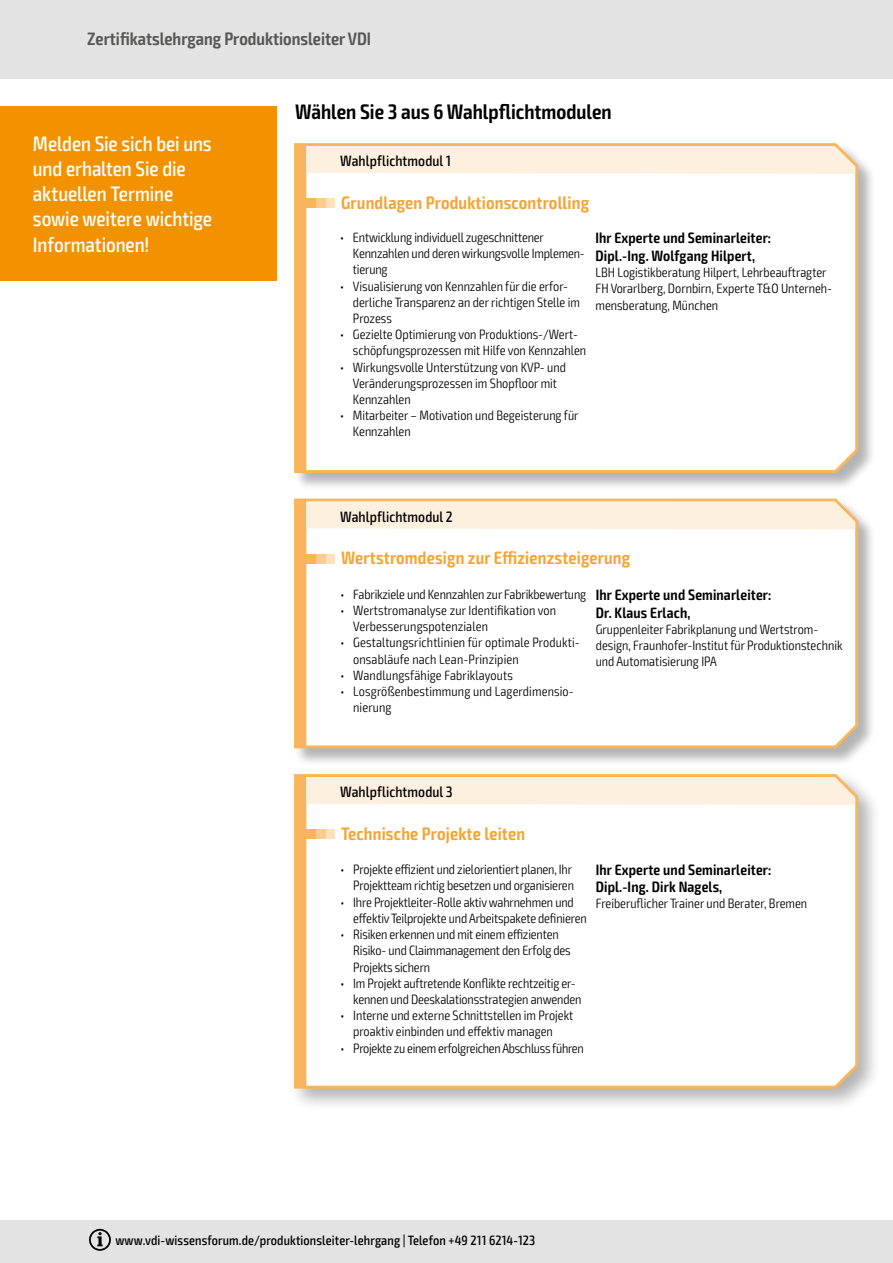
<style>
.page{position:relative;width:893px;height:1263px;background:#fff}
.page>*{position:absolute;margin:0;border:0;box-sizing:border-box;transform-origin:0 0}
.t1{font:500 condensed 21px/25.2px "Exo 2";letter-spacing:-.005em;color:#fff}
.t2{font:600 condensed 21px "Exo 2";color:#000}
.t3{font:600 condensed 18px "Exo 2";letter-spacing:.01em;color:#f6a333}
.t4{font:600 condensed 18px "Exo 2";color:#575756}
.t5{font:600 condensed 15px/18px "Exo 2";letter-spacing:.01em;color:#000}
.t6{font:500 condensed 15px "Exo 2";letter-spacing:.005em;color:#000}
.t7{font:300 condensed 13.5px/16.2px "Exo 2";color:#000}
.t8{font:500 condensed 13.5px "Exo 2";letter-spacing:.01em;color:#000}
.t9{font:300 condensed 13.5px "Exo 2";letter-spacing:-.02em;color:#000}
</style>
<div class="page">
<div style="left:0;top:1220px;width:893px;height:43px;background:#e3e3e3"></div>
<svg style="left:89px;top:1229px;width:22px;height:22px"></svg>
<div style="left:0;top:0;width:893px;height:79px;background:#e3e3e3"></div>
<div style="left:294px;top:499px;width:582px;height:267px;background:#000;opacity:.3"></div>
<svg style="left:294px;top:498px;width:566px;height:252px;background:#e5bd89"></svg>
<svg style="left:296px;top:500px;width:559px;height:247px"></svg>
<div style="left:310px;top:554px;width:25px;height:10px;background:#fee0bc"></div>
<div style="left:308px;top:554px;width:18px;height:10px;background:#fccb8e"></div>
<div style="left:306px;top:554px;width:10px;height:10px;background:#f9b55c"></div>
<div style="left:289px;top:769px;width:592px;height:343px;background:#000;opacity:.3"></div>
<svg style="left:293px;top:771px;width:567px;height:319px"></svg>
<svg style="left:296px;top:776px;width:559px;height:311px"></svg>
<div style="left:310px;top:830px;width:25px;height:9px;background:#fee0bc"></div>
<div style="left:308px;top:830px;width:18px;height:9px;background:#fccb8e"></div>
<div style="left:306px;top:830px;width:10px;height:9px;background:#f9b55c"></div>
<div style="left:294px;top:143px;width:582px;height:348px;background:#000;opacity:.3"></div>
<svg style="left:294px;top:143px;width:566px;height:332px;background:#e2b983"></svg>
<svg style="left:296px;top:145px;width:559px;height:327px"></svg>
<div style="left:310px;top:199px;width:25px;height:9px;background:#fee0bc"></div>
<div style="left:308px;top:199px;width:18px;height:9px;background:#fccb8e"></div>
<div style="left:306px;top:199px;width:10px;height:9px;background:#f9b55c"></div>
<div style="left:0;top:106px;width:276px;height:175px;background:#f39200"></div>
<h2 class="t4" style="left:87px;top:28px;width:286px">Zertifikatslehrgang Produktionsleiter VDI</h2>
<h1 class="t1" style="left:33px;top:131px;width:181px">Melden Sie sich bei uns und erhalten Sie die aktuellen Termine sowie weitere wichtige<br>Informationen!</h1>
<h1 class="t2" style="left:295px;top:99px;width:318px">Wählen Sie 3 aus 6 Wahlpflichtmodulen</h1>
<p class="t6" style="left:340px;top:152px;width:112px">Wahlpflichtmodul 1</p>
<h2 class="t3" style="left:341px;top:192px;width:250px">Grundlagen Produktionscontrolling</h2>
<p class="t7" style="left:353px;top:229px;width:233px;text-indent:-13px">• Entwicklung individuell zugeschnittener<br>Kennzahlen und deren wirkungsvolle Implemen&shy;tierung</p>
<p class="t7" style="left:353px;top:278px;width:229px;text-indent:-13px">• Visualisierung von Kennzahlen für die erfor&shy;derliche Transparenz an der richtigen Stelle im<br>Prozess</p>
<p class="t7" style="left:353px;top:327px;width:235px;text-indent:-13px">• Gezielte Optimierung von Produktions-/Wert&shy;schöpfungsprozessen mit Hilfe von Kennzahlen</p>
<p class="t7" style="left:353px;top:359px;width:215px;text-indent:-13px">• Wirkungsvolle Unterstützung von KVP- und<br>Veränderungsprozessen im Shopfloor mit<br>Kennzahlen</p>
<p class="t7" style="left:353px;top:408px;width:227px;text-indent:-13px">• Mitarbeiter – Motivation und Begeisterung für<br>Kennzahlen</p>
<p class="t5" style="left:595px;top:229px;width:177px">Ihr Experte und Seminarleiter:<br>Dipl.-Ing. Wolfgang Hilpert,</p>
<p class="t7" style="left:595px;top:265px;width:238px">LBH Logistikberatung Hilpert, Lehrbeauftragter<br>FH Vorarlberg, Dornbirn, Experte T&amp;O Unterneh&shy;mensberatung, München</p>
<p class="t6" style="left:340px;top:507px;width:114px">Wahlpflichtmodul 2</p>
<h2 class="t3" style="left:341px;top:547px;width:291px">Wertstromdesign zur Effizienzsteigerung</h2>
<p class="t7" style="left:340px;top:586px;width:247px">• Fabrikziele und Kennzahlen zur Fabrikbewertung</p>
<p class="t7" style="left:353px;top:602px;width:204px;text-indent:-13px">• Wertstromanalyse zur Identifikation von<br>Verbesserungspotenzialen</p>
<p class="t7" style="left:353px;top:635px;width:228px;text-indent:-13px">• Gestaltungsrichtlinien für optimale Produkti&shy;onsabläufe nach Lean-Prinzipien</p>
<p class="t7" style="left:340px;top:667px;width:174px">• Wandlungsfähige Fabriklayouts</p>
<p class="t7" style="left:353px;top:683px;width:222px;text-indent:-13px">• Losgrößenbestimmung und Lagerdimensio&shy;nierung</p>
<p class="t5" style="left:596px;top:586px;width:177px">Ihr Experte und Seminarleiter:<br>Dr. Klaus Erlach,</p>
<p class="t7" style="left:596px;top:621px;width:248px">Gruppenleiter Fabrikplanung und Wertstrom&shy;design, Fraunhofer-Institut für Produktionstechnik und Automatisierung IPA</p>
<p class="t6" style="left:340px;top:783px;width:114px">Wahlpflichtmodul 3</p>
<h2 class="t3" style="left:341px;top:823px;width:186px">Technische Projekte leiten</h2>
<p class="t7" style="left:340px;top:862px;width:235px;text-align:right">• Projekte effizient und zielorientiert planen, Ihr<br>Projektteam richtig besetzen und organisieren</p>
<p class="t7" style="left:353px;top:894px;width:235px;text-indent:-13px">• Ihre Projektleiter-Rolle aktiv wahrnehmen und effektiv Teilprojekte und Arbeitspakete definieren</p>
<p class="t7" style="left:353px;top:926px;width:219px;text-indent:-13px">• Risiken erkennen und mit einem effizienten<br>Risiko- und Claimmanagement den Erfolg des<br>Projekts sichern</p>
<p class="t7" style="left:353px;top:975px;width:230px;text-indent:-13px">• Im Projekt auftretende Konflikte rechtzeitig er&shy;kennen und Deeskalationsstrategien anwenden</p>
<p class="t7" style="left:340px;top:1007px;width:234px;text-align:center">• Interne und externe Schnittstellen im Projekt proaktiv einbinden und effektiv managen</p>
<p class="t9" style="left:340px;top:1040px;width:245px">• Projekte zu einem erfolgreichen Abschluss führen</p>
<p class="t5" style="left:596px;top:862px;width:177px;line-height:16.5px">Ihr Experte und Seminarleiter:<br>Dipl.-Ing. Dirk Nagels,</p>
<p class="t7" style="left:596px;top:895px;width:213px">Freiberuflicher Trainer und Berater, Bremen</p>
<p class="t8" style="left:115px;top:1232px;width:421px">www.vdi-wissensforum.de/produktionsleiter-lehrgang | Telefon +49 211 6214-123</p>
</div>
